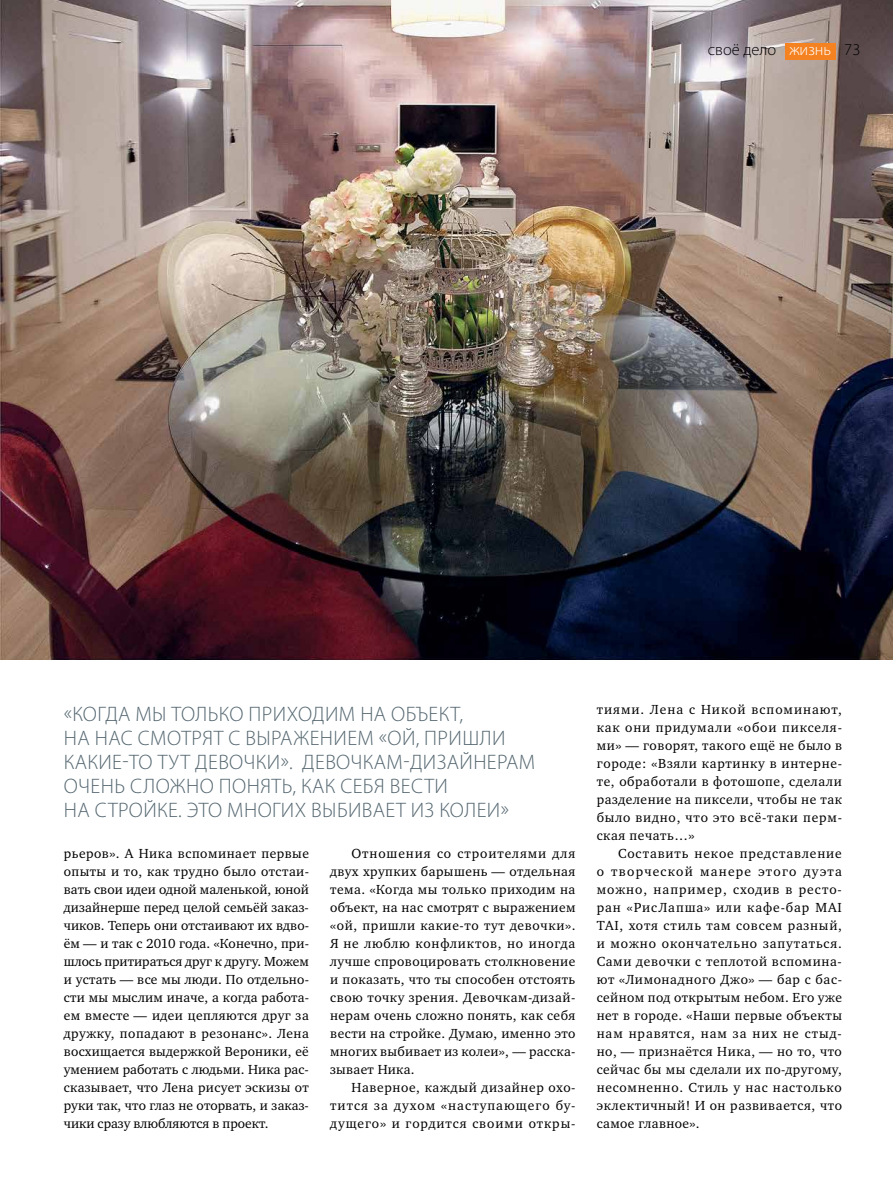
<style>
.page{position:relative;width:893px;height:1191px;background:#fff}
.page>*{position:absolute;margin:0;border:0;box-sizing:border-box;transform-origin:0 0}
.t1{font:300 21px/24px "Myriad Pro";letter-spacing:.02em;color:#546670}
.t2{font:300 16.5px "Myriad Pro";color:#000}
.t3{font:300 16.5px "Myriad Pro";color:#fff}
.t4{font:13.5px/18px "Charter ITC";letter-spacing:.04em;color:#000;text-align:justify}
.s1{color:#000}
</style>
<div class="page">
<img style="left:0;top:0;width:893px;height:660px">
<div style="left:785px;top:43px;width:50px;height:16px;background:#f58220"></div>
<p class="t2" style="left:708px;top:40px;width:70px">своё дело</p>
<p class="t3" style="left:789px;top:40px;width:73px">жизнь <span class="s1">73</span></p>
<h1 class="t1" style="left:64px;top:702px;width:473px">«КОГДА МЫ ТОЛЬКО ПРИХОДИМ НА ОБЪЕКТ,<br>НА НАС СМОТРЯТ С ВЫРАЖЕНИЕМ «ОЙ, ПРИШЛИ КАКИЕ-ТО ТУТ ДЕВОЧКИ». ДЕВОЧКАМ-ДИЗАЙНЕРАМ ОЧЕНЬ СЛОЖНО ПОНЯТЬ, КАК СЕБЯ ВЕСТИ<br>НА СТРОЙКЕ. ЭТО МНОГИХ ВЫБИВАЕТ ИЗ КОЛЕИ»</h1>
<p class="t4" style="left:64px;top:844px;width:247px">рьеров». А Ника вспоминает первые опыты и то, как трудно было отстаи&shy;вать свои идеи одной маленькой, юной дизайнерше перед целой семьёй заказ&shy;чиков. Теперь они отстаивают их вдво&shy;ём — и так с 2010 года. «Конечно, при&shy;шлось притираться друг к другу. Можем и устать — все мы люди. По отдельно&shy;сти мы мыслим иначе, а когда работа&shy;ем вместе — идеи цепляются друг за дружку, попадают в резонанс». Лена восхищается выдержкой Вероники, её умением работать с людьми. Ника рас&shy;сказывает, что Лена рисует эскизы от руки так, что глаз не оторвать, и заказ&shy;чики сразу влюбляются в проект.</p>
<p class="t4" style="left:330px;top:844px;width:247px;text-indent:21px">Отношения со строителями для двух хрупких барышень — отдельная тема. «Когда мы только приходим на объект, на нас смотрят с выражением «ой, пришли какие-то тут девочки».<br>Я не люблю конфликтов, но иногда лучше спровоцировать столкновение и показать, что ты способен отстоять свою точку зрения. Девочкам-дизай&shy;нерам очень сложно понять, как себя вести на стройке. Думаю, именно это многих выбивает из колеи», — расска&shy;зывает Ника.</p>
<p class="t4" style="left:330px;top:1078px;width:247px;text-indent:21px">Наверное, каждый дизайнер охо&shy;тится за духом «наступающего бу&shy;дущего» и гордится своими откры-</p>
<p class="t4" style="left:597px;top:700px;width:247px">тиями. Лена с Никой вспоминают, как они придумали «обои пикселя&shy;ми» — говорят, такого ещё не было в городе: «Взяли картинку в интерне&shy;те, обработали в фотошопе, сделали разделение на пиксели, чтобы не так было видно, что это всё-таки перм&shy;ская печать…»</p>
<p class="t4" style="left:597px;top:844px;width:247px;text-indent:21px">Составить некое представление о творческой манере этого дуэта можно, например, сходив в ресто&shy;ран «РисЛапша» или кафе-бар MAI TAI, хотя стиль там совсем разный, и можно окончательно запутаться.<br>Сами девочки с теплотой вспомина&shy;ют «Лимонадного Джо» — бар с бас&shy;сейном под открытым небом. Его уже нет в городе. «Наши первые объекты нам нравятся, нам за них не стыд&shy;но, — признаётся Ника, — но то, что сейчас бы мы сделали их по-другому, несомненно. Стиль у нас настолько эклектичный! И он развивается, что самое главное».</p>
</div>
